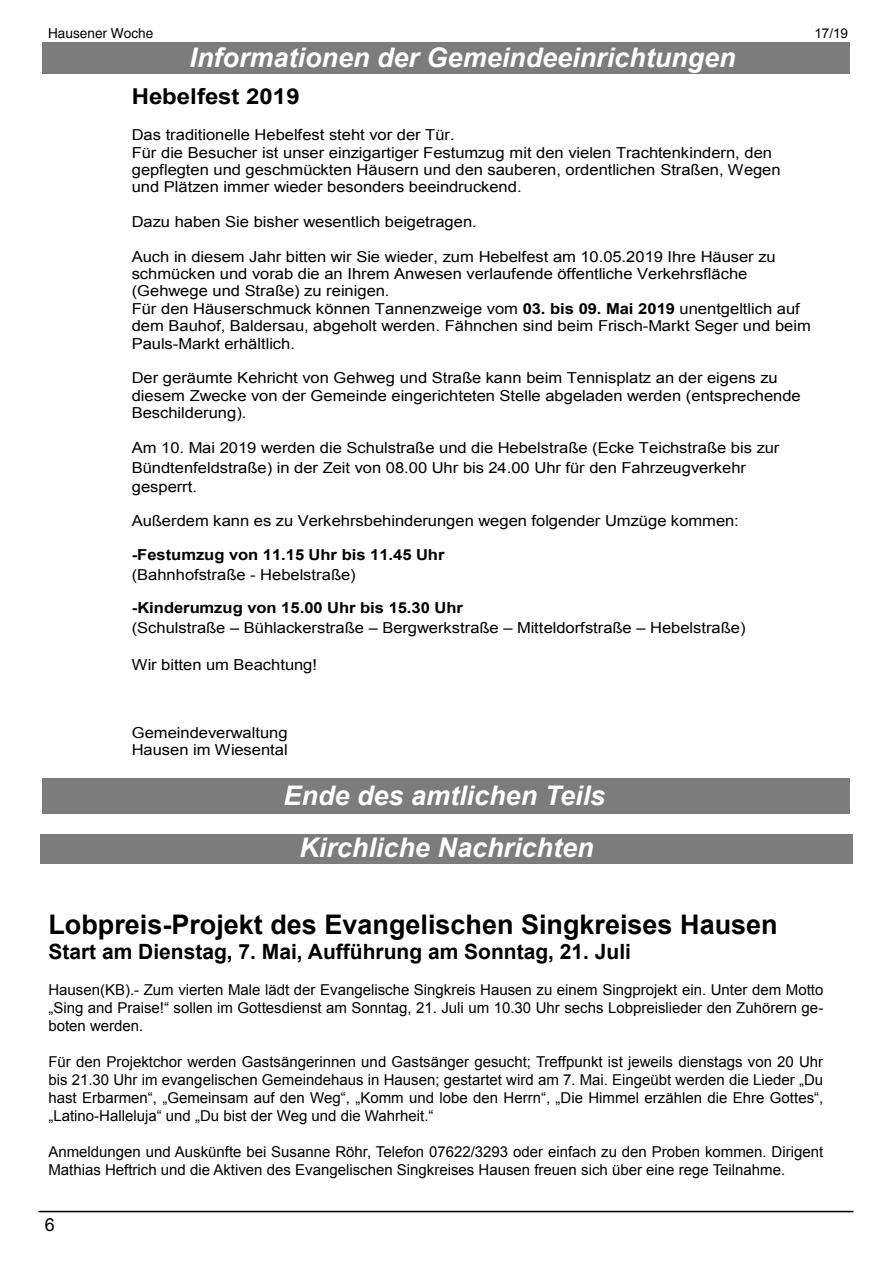
<style>
.page{position:relative;width:893px;height:1263px;background:#fff}
.page>*{position:absolute;margin:0;border:0;box-sizing:border-box;transform-origin:0 0}
.t1{font:italic 700 27px "Arial";color:#fff}
.t2{font:700 27px "Arial";color:#000}
.t3{font:700 21.9px "Arial";color:#000;scale:1.09 1}
.t4{font:700 21px "Arial";color:#000}
.t5{font:18px "Arial";color:#000}
.t6{font:15.15px/17.4px "Arial";color:#000;scale:1.09 1}
.t7{font:700 15.15px "Arial";color:#000;scale:1.09 1}
.t8{font:15px/18px "Arial";color:#000;text-align:justify}
.t9{font:13.65px "Helvetica";color:#000}
.t10{font:13.5px "Arial";color:#000}
.s1{font-weight:700}
.s2{font-style:inherit}
</style>
<div class="page">
<hr style="left:38px;top:1211px;width:815px;height:1px;background:#000">
<div style="left:43px;top:43px;width:807px;height:31px;background:#7c7c7c"></div>
<div style="left:40px;top:834px;width:813px;height:29px;background:#7c7c7c"></div>
<div style="left:43px;top:778px;width:806px;height:36px;background:#7c7c7c"></div>
<p class="t9" style="left:48px;top:25px;width:107px">Hausener Woche</p>
<p class="t10" style="left:814px;top:25px;width:35px">17/19</p>
<h1 class="t1" style="left:190px;top:40px;width:548px">Informationen der Gemeindeeinrichtungen</h1>
<h2 class="t3" style="left:132px;top:82px;width:156px">Hebelfest 2019</h2>
<p class="t6" style="left:132px;top:126px;width:597px">Das traditionelle Hebelfest steht vor der Tür.<br>Für die Besucher ist unser einzigartiger Festumzug mit den vielen Trachtenkindern, den gepflegten und geschmückten Häusern und den sauberen, ordentlichen Straßen, Wegen und Plätzen immer wieder besonders beeindruckend.</p>
<p class="t6" style="left:132px;top:213px;width:318px">Dazu haben Sie bisher wesentlich beigetragen.</p>
<p class="t6" style="left:132px;top:248px;width:625px">Auch in diesem Jahr bitten wir Sie wieder, zum Hebelfest am 10.05.2019 Ihre Häuser zu schmücken und vorab die an Ihrem Anwesen verlaufende öffentliche Verkehrsfläche (Gehwege und Straße) zu reinigen.<br>Für den Häuserschmuck können Tannenzweige vom <span class="s1">03. bis 09. Mai 2019</span> unentgeltlich auf dem Bauhof, Baldersau, abgeholt werden. Fähnchen sind beim Frisch-Markt Seger und beim Pauls-Markt erhältlich.</p>
<p class="t6" style="left:132px;top:369px;width:615px">Der geräumte Kehricht von Gehweg und Straße kann beim Tennisplatz an der eigens zu diesem Zwecke von der Gemeinde eingerichteten Stelle abgeladen werden (entsprechende<br>Beschilderung).</p>
<p class="t6" style="left:132px;top:437px;width:596px;line-height:20px">Am 10. Mai 2019 werden die Schulstraße und die Hebelstraße (Ecke Teichstraße bis zur<br>Bündtenfeldstraße) in der Zeit von 08.00 Uhr bis 24.00 Uhr für den Fahrzeugverkehr gesperrt.</p>
<p class="t6" style="left:132px;top:512px;width:558px">Außerdem kann es zu Verkehrsbehinderungen wegen folgender Umzüge kommen:</p>
<p class="t7" style="left:132px;top:544px;width:288px">-Festumzug von 11.15 Uhr bis 11.45 Uhr</p>
<p class="t6" style="left:132px;top:566px;width:207px">(Bahnhofstraße - Hebelstraße)</p>
<p class="t6" style="left:132px;top:598px;width:565px;line-height:20.1px"><span class="s1">-Kinderumzug von 15.00 Uhr bis 15.30 Uhr<br></span>(Schulstraße <span class="s2">–</span> Bühlackerstraße <span class="s2">–</span> Bergwerkstraße <span class="s2">–</span> Mitteldorfstraße <span class="s2">–</span> Hebelstraße)</p>
<p class="t6" style="left:132px;top:656px;width:172px">Wir bitten um Beachtung!</p>
<p class="t6" style="left:132px;top:724px;width:145px">Gemeindeverwaltung<br>Hausen im Wiesental</p>
<h1 class="t1" style="left:284px;top:778px;width:323px">Ende des amtlichen Teils</h1>
<h1 class="t1" style="left:299px;top:830px;width:296px">Kirchliche Nachrichten</h1>
<h1 class="t2" style="left:48px;top:906px;width:731px">Lobpreis-Projekt des Evangelischen Singkreises Hausen</h1>
<h3 class="t4" style="left:48px;top:938px;width:584px">Start am Dienstag, 7. Mai, Aufführung am Sonntag, 21. Juli</h3>
<p class="t8" style="left:48px;top:981px;width:776px">Hausen(KB).- Zum vierten Male lädt der Evangelische Singkreis Hausen zu einem Singprojekt ein. Unter dem Motto „Sing and Praise!“ sollen im Gottesdienst am Sonntag, 21. Juli um 10.30 Uhr sechs Lobpreislieder den Zuhörern ge&shy;boten werden.</p>
<p class="t8" style="left:48px;top:1053px;width:776px">Für den Projektchor werden Gastsängerinnen und Gastsänger gesucht; Treffpunkt ist jeweils dienstags von 20 Uhr bis 21.30 Uhr im evangelischen Gemeindehaus in Hausen; gestartet wird am 7. Mai. Eingeübt werden die Lieder „Du hast Erbarmen“, „Gemeinsam auf den Weg“, „Komm und lobe den Herrn“, „Die Himmel erzählen die Ehre Gottes“, „Latino-Halleluja“ und „Du bist der Weg und die Wahrheit.“</p>
<p class="t8" style="left:48px;top:1143px;width:776px">Anmeldungen und Auskünfte bei Susanne Röhr, Telefon 07622/3293 oder einfach zu den Proben kommen. Dirigent<br>Mathias Heftrich und die Aktiven des Evangelischen Singkreises Hausen freuen sich über eine rege Teilnahme.</p>
<p class="t5" style="left:45px;top:1213px;width:12px">6</p>
</div>
